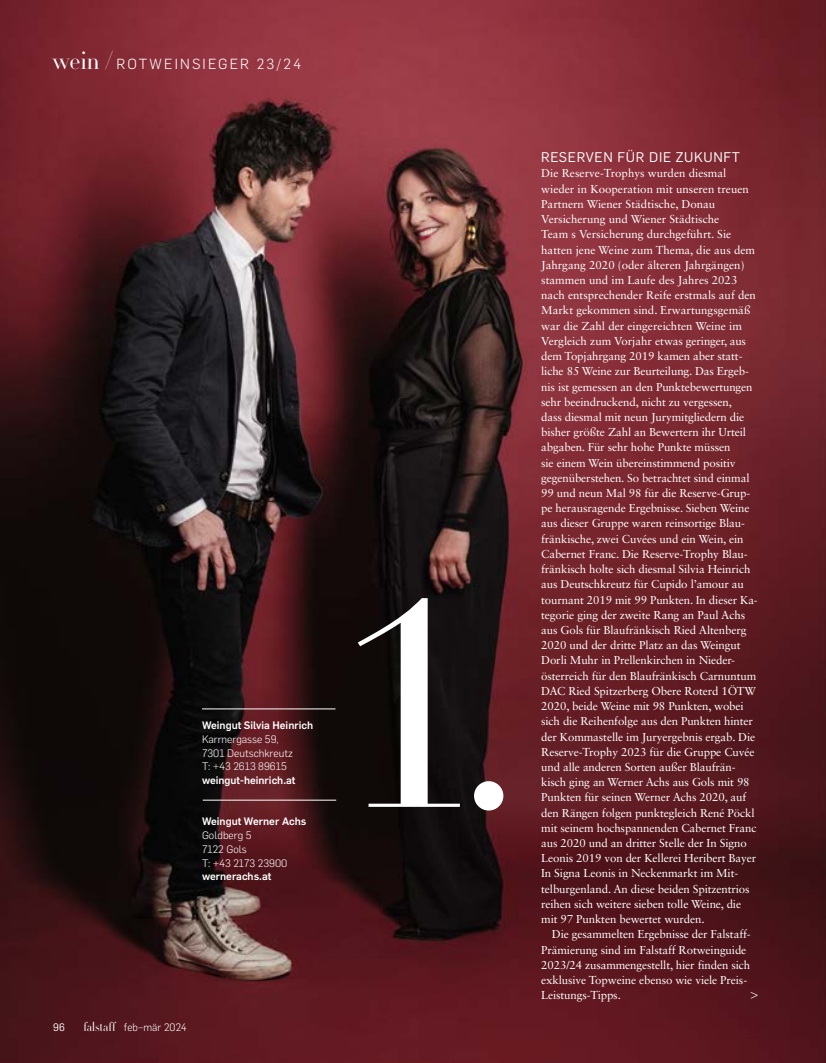
<style>
.page{position:relative;width:826px;height:1063px;background:#fff}
.page>*{position:absolute;margin:0;border:0;box-sizing:border-box;transform-origin:0 0}
.t1{font:289.88px "Didot LT Std Headline";color:#fff}
.t2{font:300 14.38px "Flama";letter-spacing:.15em;color:#fff}
.t3{font:13.75px "Flama";letter-spacing:.05em;color:#fff}
.t4{font:11.5px/15.2px "Sabon LT Std";letter-spacing:-.01em;color:#fff}
.t5{font:300 10.62px/13.8px "Flama";color:#fff}
.t6{font:500 10.62px "Flama";color:#fff}
.t7{font:10.62px "Flama";color:#fff}
.s1{font-family:"HTF Didot L24";font-size:24px}
.s2{font-family:"HTF Didot L96";font-size:12.5px}
</style>
<div class="page">
<img style="left:0;top:0;width:826px;height:1063px">
<hr style="left:202px;top:709px;width:133px;height:1px;background:#fff">
<hr style="left:203px;top:800px;width:133px;height:1px;background:#fff">
<div style="left:474px;top:781px;width:29px;height:30px;background:#fff;border-radius:50%"></div>
<svg style="left:751px;top:992px;width:7px;height:7px"></svg>
<p class="t2" style="left:53px;top:54px;width:250px"><span class="s1">wein/</span> ROTWEINSIEGER 23/24</p>
<p class="t6" style="left:202px;top:718px;width:113px">Weingut Silvia Heinrich</p>
<p class="t5" style="left:202px;top:732px;width:92px">Karrnergasse 59,<br>7301 Deutschkreutz<br>T: +43 2613 89615</p>
<p class="t6" style="left:202px;top:773px;width:95px">weingut-heinrich.at</p>
<p class="t6" style="left:202px;top:814px;width:106px">Weingut Werner Achs</p>
<p class="t5" style="left:202px;top:828px;width:87px">Goldberg 5<br>7122 Gols<br>T: +43 2173 23900</p>
<p class="t6" style="left:202px;top:869px;width:71px">wernerachs.at</p>
<h1 class="t1" style="left:342px;top:531px;width:130px">1</h1>
<p class="t7" style="left:53px;top:1020px;width:13px">96</p>
<p class="t5" style="left:83px;top:1020px;width:105px"><span class="s2">falstaff</span> feb–mär 2024</p>
<p class="t3" style="left:541px;top:148px;width:200px">RESERVEN FÜR DIE ZUKUNFT</p>
<p class="t4" style="left:541px;top:166px;width:218px">Die Reserve-Trophys wurden diesmal wieder in Kooperation mit unseren treuen Partnern Wiener Städtische, Donau Versicherung und Wiener Städtische<br>Team s Versicherung durchgeführt. Sie hatten jene Weine zum Thema, die aus dem Jahrgang 2020 (oder älteren Jahrgängen) stammen und im Laufe des Jahres 2023 nach entsprechender Reife erstmals auf den Markt gekommen sind. Erwartungsgemäß war die Zahl der eingereichten Weine im Vergleich zum Vorjahr etwas geringer, aus dem Topjahrgang 2019 kamen aber statt&shy;liche 85 Weine zur Beurteilung. Das Ergeb&shy;nis ist gemessen an den Punktebewertungen sehr beeindruckend, nicht zu vergessen,<br>dass diesmal mit neun Jurymitgliedern die bisher größte Zahl an Bewertern ihr Urteil abgaben. Für sehr hohe Punkte müssen<br>sie einem Wein übereinstimmend positiv gegenüberstehen. So betrachtet sind einmal 99 und neun Mal 98 für die Reserve-Grup&shy;pe herausragende Ergebnisse. Sieben Weine aus dieser Gruppe waren reinsortige Blau&shy;fränkische, zwei Cuvées und ein Wein, ein Cabernet Franc. Die Reserve-Trophy Blau&shy;fränkisch holte sich diesmal Silvia Heinrich aus Deutschkreutz für Cupido l’amour au tournant 2019 mit 99 Punkten. In dieser Ka&shy;tegorie ging der zweite Rang an Paul Achs aus Gols für Blaufränkisch Ried Altenberg 2020 und der dritte Platz an das Weingut Dorli Muhr in Prellenkirchen in Nieder&shy;österreich für den Blaufränkisch Carnuntum DAC Ried Spitzerberg Obere Roterd 1ÖTW 2020, beide Weine mit 98 Punkten, wobei sich die Reihenfolge aus den Punkten hinter der Kommastelle im Juryergebnis ergab. Die Reserve-Trophy 2023 für die Gruppe Cuvée und alle anderen Sorten außer Blaufrän&shy;kisch ging an Werner Achs aus Gols mit 98<br>Punkten für seinen Werner Achs 2020, auf den Rängen folgen punktegleich René Pöckl mit seinem hochspannenden Cabernet Franc aus 2020 und an dritter Stelle der In Signo Leonis 2019 von der Kellerei Heribert Bayer In Signa Leonis in Neckenmarkt im Mit&shy;telburgenland. An diese beiden Spitzentrios reihen sich weitere sieben tolle Weine, die mit 97 Punkten bewertet wurden.</p>
<p class="t4" style="left:541px;top:927px;width:211px;text-indent:11px">Die gesammelten Ergebnisse der Falstaff-Prämierung sind im Falstaff Rotweinguide 2023/24 zusammengestellt, hier finden sich exklusive Topweine ebenso wie viele Preis-Leistungs-Tipps.</p>
</div>
